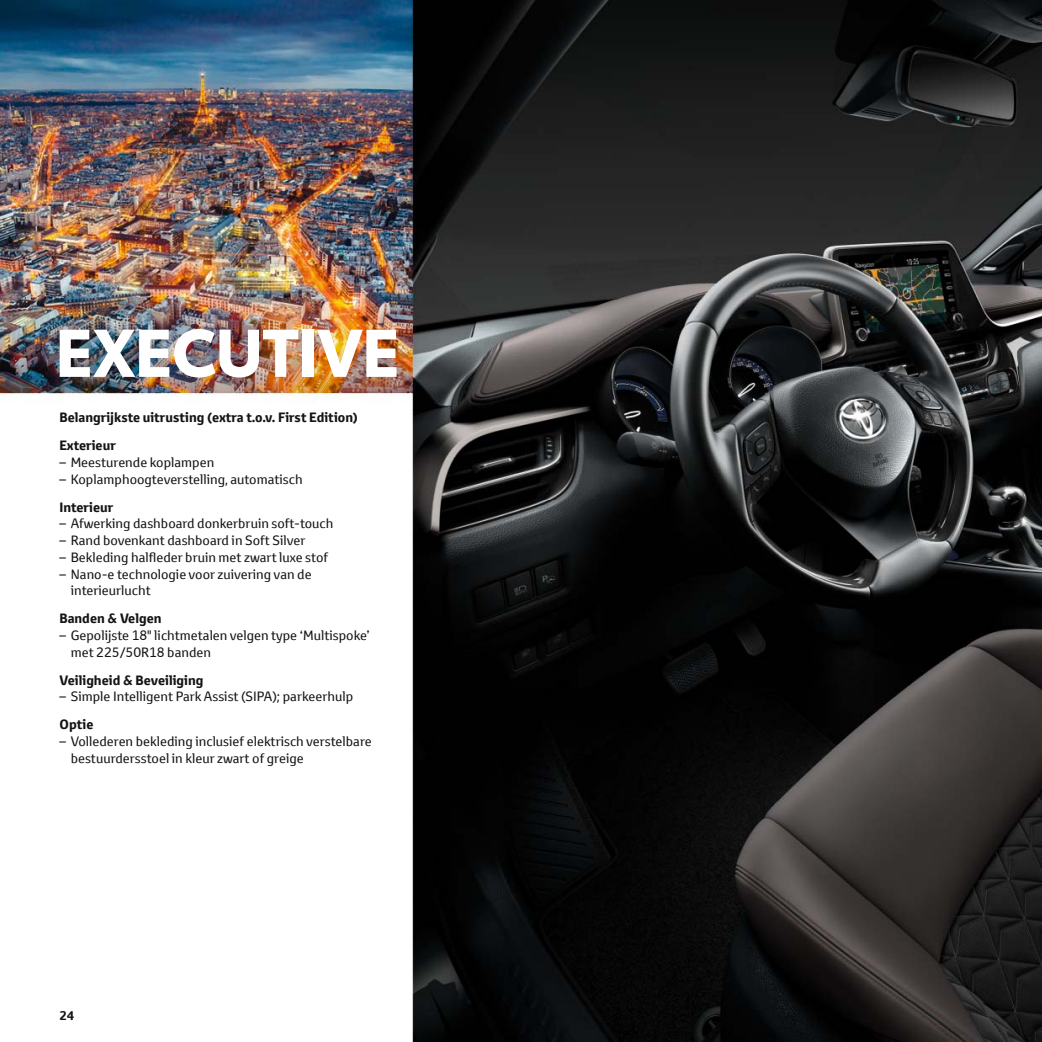
<style>
.page{position:relative;width:1042px;height:1042px;background:#fff}
.page>*{position:absolute;margin:0;border:0;box-sizing:border-box;transform-origin:0 0}
.t1{font:700 66.5px "Toyota Type";letter-spacing:-.02em;color:#fff}
.t2{font:13.12px/16.8px "Toyota Text";color:#131413}
.t3{font:700 13.12px/27.8px "Toyota Text";color:#131413}
.t4{font:700 12.25px "Toyota Text";color:#131413}
</style>
<div class="page">
<img style="left:0;top:0;width:1042px;height:1041px">
<h1 class="t1" style="left:55px;top:330px;width:347px">EXECUTIVE</h1>
<p class="t3" style="left:60px;top:404px;width:300px">Belangrijkste uitrusting (extra t.o.v. First Edition)<br>Exterieur</p>
<p class="t2" style="left:60px;top:454px;width:156px">– Meesturende koplampen</p>
<p class="t2" style="left:60px;top:470px;width:245px">– Koplamphoogteverstelling, automatisch</p>
<p class="t3" style="left:60px;top:493px;width:56px">Interieur</p>
<p class="t2" style="left:60px;top:515px;width:275px">– Afwerking dashboard donkerbruin soft-touch</p>
<p class="t2" style="left:60px;top:532px;width:247px">– Rand bovenkant dashboard in Soft Silver</p>
<p class="t2" style="left:60px;top:548px;width:270px">– Bekleding halfleder bruin met zwart luxe stof</p>
<p class="t2" style="left:71px;top:565px;width:242px;text-indent:-11px">– Nano-e technologie voor zuivering van de interieurlucht</p>
<p class="t3" style="left:60px;top:605px;width:104px">Banden &amp; Velgen</p>
<p class="t2" style="left:71px;top:627px;width:301px;text-indent:-11px">– Gepolijste 18" lichtmetalen velgen type ‘Multispoke’ met 225/50R18 banden</p>
<p class="t3" style="left:60px;top:666px;width:145px">Veiligheid &amp; Beveiliging</p>
<p class="t2" style="left:60px;top:688px;width:295px">– Simple Intelligent Park Assist (SIPA); parkeerhulp</p>
<p class="t3" style="left:60px;top:711px;width:35px">Optie</p>
<p class="t2" style="left:71px;top:733px;width:302px;text-indent:-11px">– Vollederen bekleding inclusief elektrisch verstelbare bestuurdersstoel in kleur zwart of greige</p>
<p class="t4" style="left:60px;top:1007px;width:16px">24</p>
</div>
